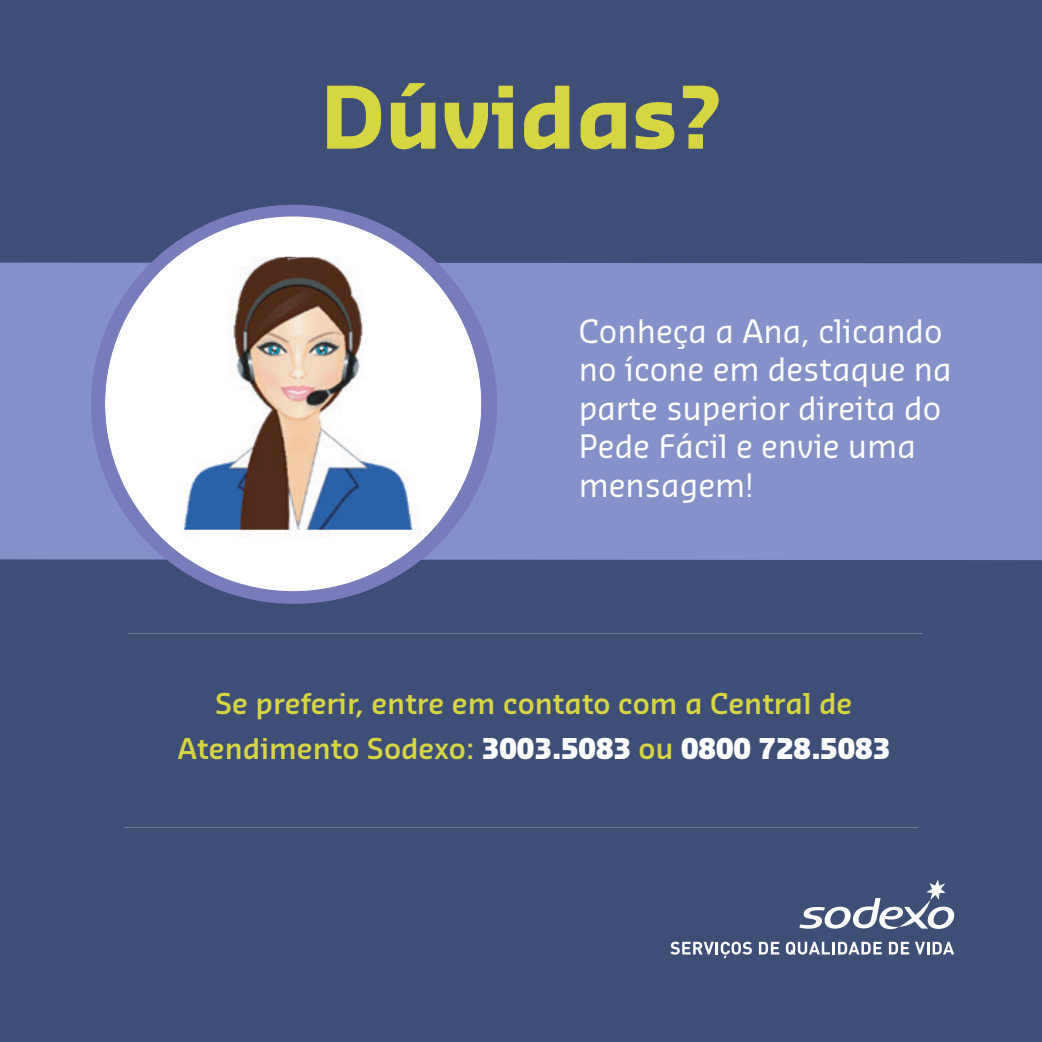
<style>
.page{position:relative;width:1042px;height:1042px;background:#3d4e77}
.page>*{position:absolute;margin:0;border:0;box-sizing:border-box;transform-origin:0 0}
.t1{font:700 84px "Sansa Pro";color:#d8d543}
.t2{font:31.5px/38.5px "Sansa Pro";color:#fff}
.t3{font:600 28px/45.5px "Sansa Pro";color:#d8d543;text-align:center}
.s1{font-weight:900;color:#fff}
</style>
<div class="page">
<div style="left:0;top:263px;width:1042px;height:297px;background:#8492c9"></div>
<svg style="left:799px;top:879px;width:156px;height:51px"></svg>
<svg style="left:670px;top:941px;width:82px;height:17px"></svg>
<svg style="left:759px;top:942px;width:20px;height:12px"></svg>
<svg style="left:786px;top:941px;width:96px;height:14px"></svg>
<svg style="left:889px;top:942px;width:20px;height:12px"></svg>
<svg style="left:915px;top:942px;width:39px;height:12px"></svg>
<div style="left:91px;top:205px;width:406px;height:399px;background:#797cba;border-radius:50%"></div>
<svg style="left:105px;top:216px;width:376px;height:375px"></svg>
<img style="left:150px;top:257px;width:291px;height:302px">
<h1 class="t1" style="left:321px;top:62px;width:402px">Dúvidas?</h1>
<p class="t2" style="left:579px;top:311px;width:374px">Conheça a Ana, clicando no ícone em destaque na parte superior direita do<br>Pede Fácil e envie uma mensagem!</p>
<p class="t3" style="left:177px;top:679px;width:714px">Se preferir, entre em contato com a Central de<br>Atendimento Sodexo: <span class="s1">3003.5083</span> ou <span class="s1">0800 728.5083</span></p>
</div>
